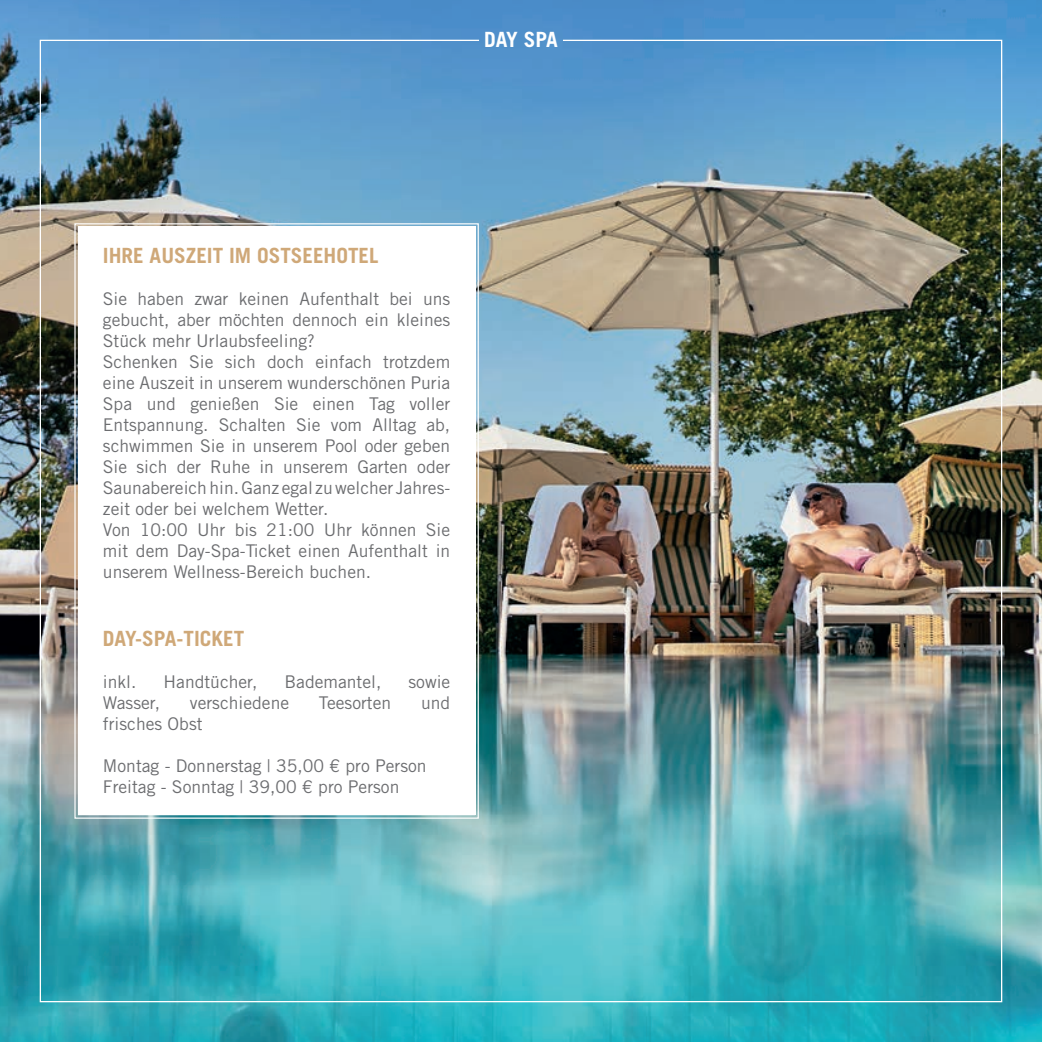
<style>
.page{position:relative;width:1042px;height:1042px;background:#fff}
.page>*{position:absolute;margin:0;border:0;box-sizing:border-box;transform-origin:0 0}
.t1{font:700 21px "Trade Gothic LT Std";color:#cfa878}
.t2{font:700 21px "Trade Gothic LT Std";letter-spacing:-.02em;color:#fff}
.t3{font:17.5px/21px "Trade Gothic LT Std";color:#6c6d70}
</style>
<div class="page">
<img style="left:0;top:0;width:1042px;height:1042px">
<img style="left:39px;top:39px;width:964px;height:964px">
<svg style="left:74px;top:223px;width:405px;height:596px"></svg>
<p class="t2" style="left:484px;top:27px;width:75px">DAY SPA</p>
<p class="t1" style="left:103px;top:243px;width:277px">IHRE AUSZEIT IM OSTSEEHOTEL</p>
<p class="t3" style="left:103px;top:288px;width:349px">Sie haben zwar keinen Aufenthalt bei uns gebucht, aber möchten dennoch ein kleines Stück mehr Urlaubsfeeling?<br>Schenken Sie sich doch einfach trotzdem eine Auszeit in unserem wunderschönen Puria Spa und genießen Sie einen Tag voller Entspannung. Schalten Sie vom Alltag ab, schwimmen Sie in unserem Pool oder geben Sie sich der Ruhe in unserem Garten oder Saunabereich hin. Ganz egal zu welcher Jahres&shy;zeit oder bei welchem Wetter.<br>Von 10:00 Uhr bis 21:00 Uhr können Sie mit dem Day-Spa-Ticket einen Aufenthalt in unserem Wellness-Bereich buchen.</p>
<p class="t1" style="left:103px;top:625px;width:143px">DAY-SPA-TICKET</p>
<p class="t3" style="left:103px;top:670px;width:35px">inkl.</p>
<p class="t3" style="left:164px;top:670px;width:95px">Handtücher,</p>
<p class="t3" style="left:285px;top:670px;width:98px">Bademantel,</p>
<p class="t3" style="left:408px;top:670px;width:43px">sowie</p>
<p class="t3" style="left:103px;top:691px;width:59px">Wasser,</p>
<p class="t3" style="left:190px;top:691px;width:101px">verschiedene</p>
<p class="t3" style="left:319px;top:691px;width:74px">Teesorten</p>
<p class="t3" style="left:421px;top:691px;width:31px">und</p>
<p class="t3" style="left:103px;top:712px;width:101px">frisches Obst</p>
<p class="t3" style="left:103px;top:754px;width:325px">Montag - Donnerstag | 35,00 € pro Person<br>Freitag - Sonntag | 39,00 € pro Person</p>
</div>
